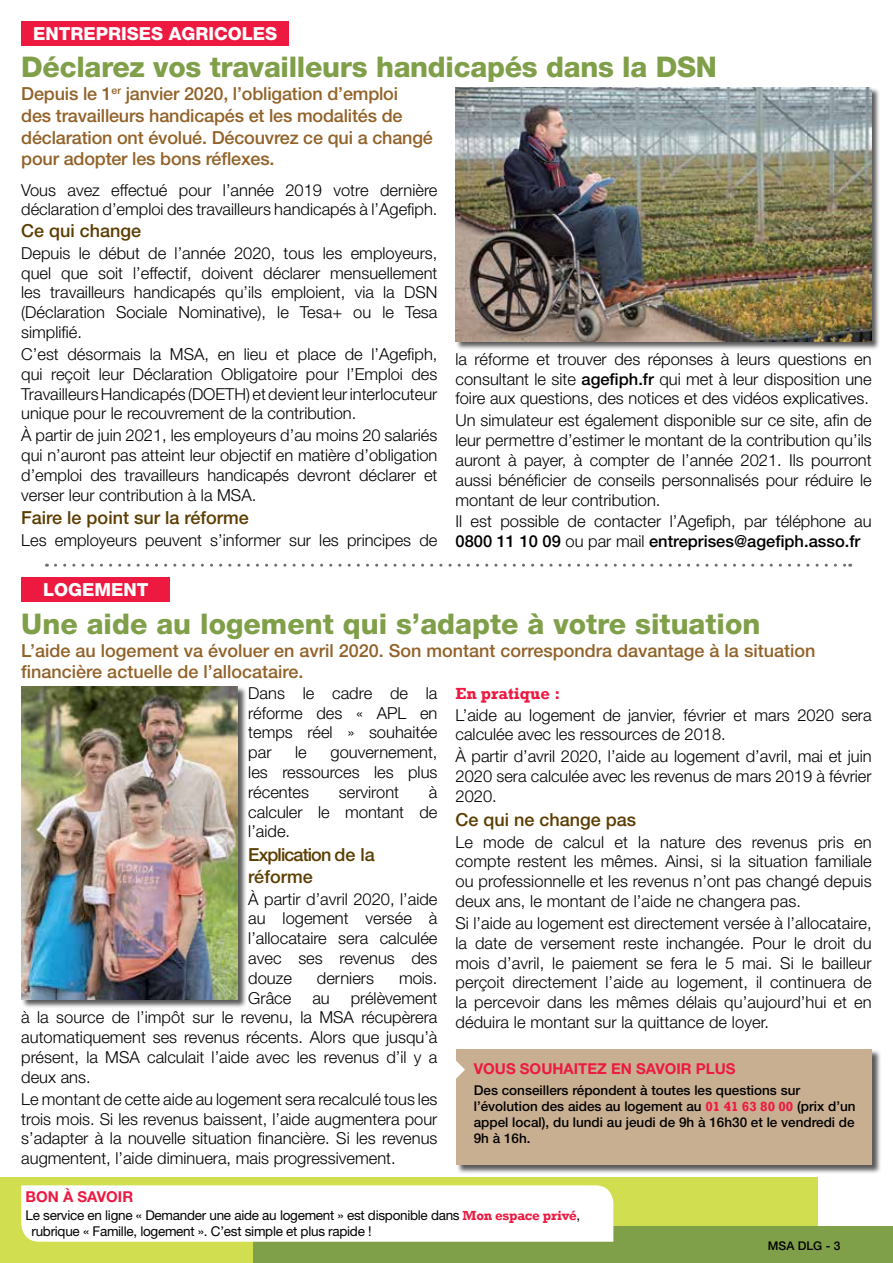
<style>
.page{position:relative;width:893px;height:1263px;background:#fff}
.page>*{position:absolute;margin:0;border:0;box-sizing:border-box;transform-origin:0 0}
.t1{font:800 28.5px "Helvetica Neue LT Std";letter-spacing:-.01em;color:#7f9f49}
.t2{font:500 18px/21.6px "Helvetica Neue LT Std";letter-spacing:-.01em;color:#926228}
.t3{font:500 18px "Helvetica Neue LT Std";color:#5c3d00}
.t4{font:800 18px "Helvetica Neue LT Std";color:#fff}
.t5{font:500 18px/21.6px "Helvetica Neue LT Std";letter-spacing:-.05em;color:#5c3d00}
.t6{font:300 16.5px/19.8px "Helvetica Neue LT Std";color:#000;text-align:justify}
.t7{font:700 16.5px "Rockwell";color:#ed1941}
.t8{font:700 15px "Helvetica Neue LT Std";color:#ed1941}
.t9{font:500 13.5px/16.2px "Helvetica Neue LT Std";color:#000}
.t10{font:13.5px/16.2px "Helvetica Neue LT Std";letter-spacing:-.02em;color:#000}
.t11{font:500 12px "Helvetica Neue LT Std";color:#000}
.s1{font-weight:500}
.s2{font-family:"Rockwell";font-weight:700;color:#ed1941}
</style>
<div class="page">
<div style="left:0;top:1178px;width:818px;height:85px;background:#d1de4f"></div>
<div style="left:254px;top:1226px;width:639px;height:37px;background:#7f9f49"></div>
<div style="left:21px;top:1185px;width:592px;height:57px;background:#fff"></div>
<div style="left:21px;top:21px;width:268px;height:25px;background:#ed1941"></div>
<svg style="left:55px;top:564px;width:796px;height:3px"></svg>
<div style="left:455px;top:87px;width:425px;height:263px;background:#000;opacity:.65"></div>
<img style="left:455px;top:87px;width:416px;height:254px">
<div style="left:21px;top:577px;width:149px;height:25px;background:#ed1941"></div>
<div style="left:21px;top:686px;width:226px;height:322px;background:#000;opacity:.65"></div>
<img style="left:21px;top:686px;width:217px;height:313px">
<div style="left:456px;top:1049px;width:425px;height:125px;background:#000;opacity:.65"></div>
<div style="left:456px;top:1049px;width:416px;height:116px;background:#c9af92"></div>
<svg style="left:456px;top:1061px;width:9px;height:18px"></svg>
<p class="t4" style="left:33px;top:23px;width:244px">entreprises agricoles</p>
<h1 class="t1" style="left:21px;top:50px;width:694px">Déclarez vos travailleurs handicapés dans la DSN</h1>
<p class="t2" style="left:21px;top:83px;width:413px">Depuis le 1<sup>er</sup> janvier 2020, l’obligation d’emploi<br>des travailleurs handicapés et les modalités de déclaration ont évolué. Découvrez ce qui a changé pour adopter les bons réflexes.</p>
<p class="t6" style="left:21px;top:179px;width:418px">Vous avez effectué pour l’année 2019 votre dernière déclaration d’emploi des travailleurs handicapés à l’Agefiph.</p>
<p class="t3" style="left:21px;top:220px;width:122px">Ce qui change</p>
<p class="t6" style="left:21px;top:243px;width:418px">Depuis le début de l’année 2020, tous les employeurs, quel que soit l’effectif, doivent déclarer mensuellement les travailleurs handicapés qu’ils emploient, via la DSN (Déclaration Sociale Nominative), le Tesa+ ou le Tesa simplifié.</p>
<p class="t6" style="left:21px;top:344px;width:418px">C’est désormais la MSA, en lieu et place de l’Agefiph, qui reçoit leur Déclaration Obligatoire pour l’Emploi des Travailleurs Handicapés (DOETH) et devient leur interlocuteur unique pour le recouvrement de la contribution.</p>
<p class="t6" style="left:21px;top:425px;width:418px">À partir de juin 2021, les employeurs d’au moins 20 salariés qui n’auront pas atteint leur objectif en matière d’obligation d’emploi des travailleurs handicapés devront déclarer et verser leur contribution à la MSA.</p>
<p class="t3" style="left:21px;top:507px;width:229px">Faire le point sur la réforme</p>
<p class="t6" style="left:21px;top:530px;width:418px">Les employeurs peuvent s’informer sur les principes de</p>
<p class="t6" style="left:455px;top:349px;width:418px">la réforme et trouver des réponses à leurs questions en consultant le site <span class="s1">agefiph.fr</span> qui met à leur disposition une foire aux questions, des notices et des vidéos explicatives.</p>
<p class="t6" style="left:455px;top:410px;width:418px">Un simulateur est également disponible sur ce site, afin de leur permettre d’estimer le montant de la contribution qu’ils auront à payer, à compter de l’année 2021. Ils pourront aussi bénéficier de conseils personnalisés pour réduire le montant de leur contribution.</p>
<p class="t6" style="left:455px;top:511px;width:418px">Il est possible de contacter l’Agefiph, par téléphone au<br><span class="s1">0800 11 10 09</span> ou par mail <span class="s1">entreprises@agefiph.asso.fr</span></p>
<p class="t4" style="left:43px;top:579px;width:107px">logement</p>
<h1 class="t1" style="left:21px;top:606px;width:741px">Une aide au logement qui s’adapte à votre situation</h1>
<p class="t2" style="left:21px;top:639px;width:796px">L’aide au logement va évoluer en avril 2020. Son montant correspondra davantage à la situation financière actuelle de l’allocataire.</p>
<p class="t6" style="left:248px;top:683px;width:191px">Dans le cadre de la réforme des « APL en temps réel » souhaitée par</p>
<p class="t7" style="left:455px;top:683px;width:106px">En pratique :</p>
<p class="t6" style="left:455px;top:704px;width:418px">L’aide au logement de janvier, février et mars 2020 sera calculée avec les ressources de 2018.</p>
<p class="t6" style="left:455px;top:746px;width:418px">À partir d’avril 2020, l’aide au logement d’avril, mai et juin 2020 sera calculée avec les revenus de mars 2019 à février 2020.</p>
<p class="t3" style="left:455px;top:808px;width:182px">Ce qui ne change pas</p>
<p class="t6" style="left:455px;top:831px;width:418px">Le mode de calcul et la nature des revenus pris en compte restent les mêmes. Ainsi, si la situation familiale ou professionnelle et les revenus n’ont pas changé depuis deux ans, le montant de l’aide ne changera pas.</p>
<p class="t6" style="left:455px;top:913px;width:418px">Si l’aide au logement est directement versée à l’allocataire, la date de versement reste inchangée. Pour le droit du mois d’avril, le paiement se fera le 5 mai. Si le bailleur perçoit directement l’aide au logement, il continuera de la percevoir dans les mêmes délais qu’aujourd’hui et en déduira le montant sur la quittance de loyer.</p>
<p class="t8" style="left:474px;top:1060px;width:262px">VOUS SOUHAITEZ EN SAVOI R PLUS</p>
<p class="t9" style="left:474px;top:1082px;width:383px">Des conseillers répondent à toutes les questions sur l’évolution des aides au logement au <span class="s2">01 41 63 80 00</span> (prix d’un appel local), du lundi au jeudi de 9h à 16h30 et le vendredi de 9h à 16h.</p>
<p class="t6" style="left:295px;top:742px;width:13px">le</p>
<p class="t6" style="left:248px;top:742px;width:191px;text-indent:82px">gouvernement, les ressources les plus récentes</p>
<p class="t6" style="left:248px;top:782px;width:191px;text-indent:181px">à calculer le montant de l’aide.</p>
<p class="t5" style="left:248px;top:844px;width:128px">Explication de la réforme</p>
<p class="t6" style="left:248px;top:888px;width:191px">À partir d’avril 2020, l’aide au logement versée à l’allocataire sera calculée avec ses revenus des douze</p>
<p class="t6" style="left:339px;top:782px;width:62px">serviront</p>
<p class="t6" style="left:317px;top:968px;width:59px">derniers</p>
<p class="t6" style="left:399px;top:968px;width:40px">mois.</p>
<p class="t6" style="left:21px;top:987px;width:418px;text-indent:329px">prélèvement à la source de l’impôt sur le revenu, la MSA récupèrera automatiquement ses revenus récents. Alors que jusqu’à présent, la MSA calculait l’aide avec les revenus d’il y a deux ans.</p>
<p class="t6" style="left:21px;top:1089px;width:418px">Le montant de cette aide au logement sera recalculé tous les trois mois. Si les revenus baissent, l’aide augmentera pour s’adapter à la nouvelle situation financière. Si les revenus augmentent, l’aide diminuera, mais progressivement.</p>
<p class="t6" style="left:248px;top:987px;width:45px">Grâce</p>
<p class="t6" style="left:312px;top:987px;width:19px">au</p>
<p class="t8" style="left:26px;top:1187px;width:109px">BON À SAVOI R</p>
<p class="t10" style="left:32px;top:1207px;width:550px;text-indent:-6px">Le service en ligne « Demander une aide au logement » est disponible dans <span class="s2">Mon espace privé</span>, rubrique « Famille, logement ». C’est simple et plus rapide !</p>
<p class="t11" style="left:768px;top:1239px;width:74px">MSA DLG - 3</p>
</div>
